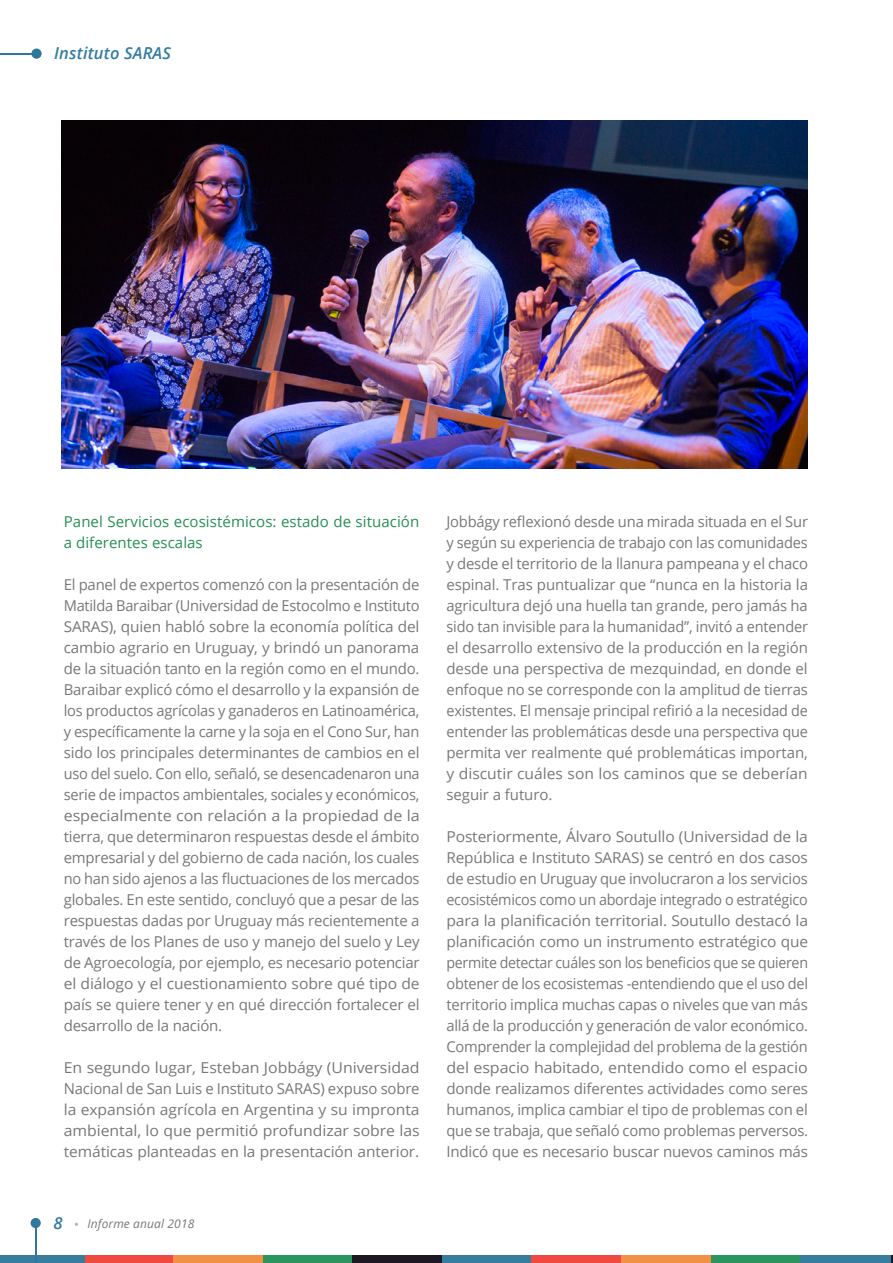
<style>
.page{position:relative;width:893px;height:1263px;background:#fff}
.page>*{position:absolute;margin:0;border:0;box-sizing:border-box;transform-origin:0 0}
.t1{font:italic 600 16.5px "Open Sans";letter-spacing:.01em;color:#337da1}
.t2{font:15px/21px "Open Sans";letter-spacing:-.01em;color:#77787b;text-align:justify}
.t3{font:15px/21px "Open Sans";letter-spacing:-.01em;color:#77787b;text-align:justify;scale:1.04 1}
.t4{font:15px/21px "Open Sans";letter-spacing:-.01em;color:#77787b;text-align:justify;scale:1.06 1}
.t5{font:15px/21px "Open Sans";letter-spacing:.005em;color:#249053}
.t6{font:italic 12px "Open Sans";letter-spacing:.01em;color:#77787b}
</style>
<div class="page">
<div style="left:83px;top:1255px;width:90px;height:8px;background:#f04942"></div>
<div style="left:173px;top:1255px;width:90px;height:8px;background:#f49046"></div>
<div style="left:263px;top:1255px;width:89px;height:8px;background:#2a955d"></div>
<div style="left:352px;top:1255px;width:90px;height:8px;background:#1e1824"></div>
<div style="left:442px;top:1255px;width:89px;height:8px;background:#377e9e"></div>
<div style="left:531px;top:1255px;width:90px;height:8px;background:#f04942"></div>
<div style="left:621px;top:1255px;width:90px;height:8px;background:#f49046"></div>
<div style="left:711px;top:1255px;width:89px;height:8px;background:#2a955d"></div>
<div style="left:800px;top:1255px;width:93px;height:8px;background:#377e9e"></div>
<svg style="left:891px;top:1255px;width:2px;height:8px"></svg>
<div style="left:0;top:1255px;width:84px;height:8px;background:#377e9e"></div>
<hr style="left:35px;top:1228px;width:1px;height:35px;background:#2f789c">
<div style="left:31px;top:1218px;width:10px;height:10px;background:#2f789c;border-radius:50%"></div>
<hr style="left:0;top:53px;width:32px;height:1px;background:#2f789c">
<div style="left:31px;top:49px;width:11px;height:10px;background:#2f789c;border-radius:50%"></div>
<img style="left:62px;top:120px;width:746px;height:349px">
<p class="t1" style="left:54px;top:42px;width:118px">Instituto SARAS</p>
<p class="t5" style="left:64px;top:510px;width:357px">Panel Servicios ecosistémicos: estado de situación a diferentes escalas</p>
<p class="t2" style="left:64px;top:573px;width:357px">El panel de expertos comenzó con la presentación de Matilda Baraibar (Universidad de Estocolmo e Instituto SARAS), quien habló sobre la economía política del cambio agrario en Uruguay, y brindó un panorama de la situación tanto en la región como en el mundo.<br>Baraibar explicó cómo el desarrollo y la expansión de los productos agrícolas y ganaderos en Latinoamérica, y específicamente la carne y la soja en el Cono Sur, han sido los principales determinantes de cambios en el uso del suelo. Con ello, señaló, se desencadenaron una serie de impactos ambientales, sociales y económicos, especialmente con relación a la propiedad de la tierra, que determinaron respuestas desde el ámbito empresarial y del gobierno de cada nación, los cuales no han sido ajenos a las fluctuaciones de los mercados globales. En este sentido, concluyó que a pesar de las respuestas dadas por Uruguay más recientemente a través de los Planes de uso y manejo del suelo y Ley de Agroecología, por ejemplo, es necesario potenciar el diálogo y el cuestionamiento sobre qué tipo de país se quiere tener y en qué dirección fortalecer el desarrollo de la nación.</p>
<p class="t4" style="left:64px;top:1056px;width:337px">En segundo lugar, Esteban Jobbágy (Universidad Nacional de San Luis e Instituto SARAS) expuso sobre la expansión agrícola en Argentina y su impronta ambiental, lo que permitió profundizar sobre las temáticas planteadas en la presentación anterior.</p>
<p class="t1" style="left:54px;top:1211px;width:11px">8</p>
<p class="t6" style="left:87px;top:1215px;width:109px">Informe anual 2018</p>
<p class="t2" style="left:446px;top:510px;width:363px">Jobbágy reflexionó desde una mirada situada en el Sur y según su experiencia de trabajo con las comunidades y desde el territorio de la llanura pampeana y el chaco espinal. Tras puntualizar que “nunca en la historia la agricultura dejó una huella tan grande, pero jamás ha sido tan invisible para la humanidad”, invitó a entender el desarrollo extensivo de la producción en la región desde una perspectiva de mezquindad, en donde el enfoque no se corresponde con la amplitud de tierras existentes. El mensaje principal refirió a la necesidad de entender las problemáticas desde una perspectiva que permita ver realmente qué problemáticas importan, y discutir cuáles son los caminos que se deberían seguir a futuro.</p>
<p class="t3" style="left:446px;top:825px;width:349px">Posteriormente, Álvaro Soutullo (Universidad de la República e Instituto SARAS) se centró en dos casos de estudio en Uruguay que involucraron a los servicios ecosistémicos como un abordaje integrado o estratégico para la planificación territorial. Soutullo destacó la planificación como un instrumento estratégico que permite detectar cuáles son los beneficios que se quieren obtener de los ecosistemas -entendiendo que el uso del territorio implica muchas capas o niveles que van más allá de la producción y generación de valor económico.<br>Comprender la complejidad del problema de la gestión del espacio habitado, entendido como el espacio donde realizamos diferentes actividades como seres humanos, implica cambiar el tipo de problemas con el que se trabaja, que señaló como problemas perversos.<br>Indicó que es necesario buscar nuevos caminos más</p>
</div>
